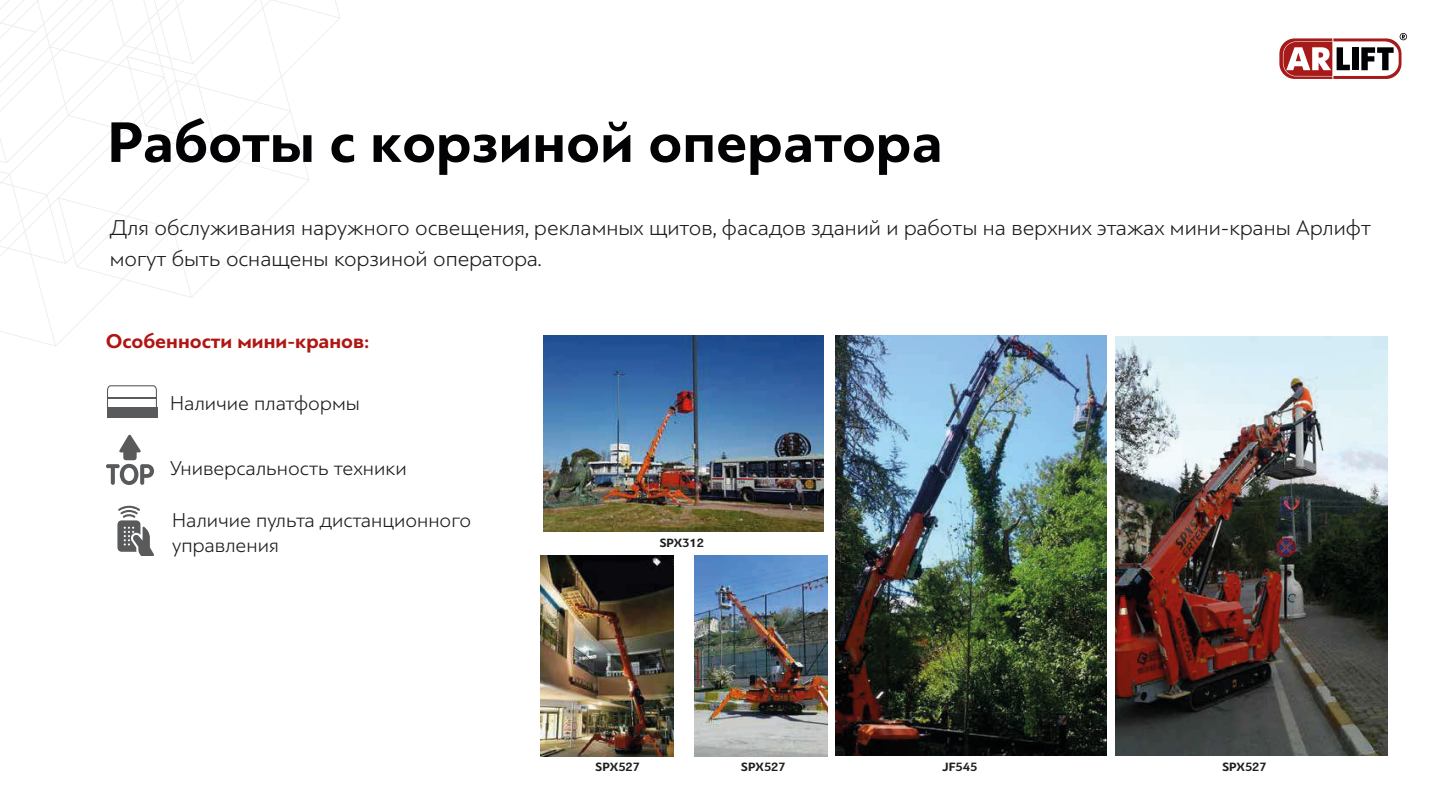
<style>
.page{position:relative;width:1440px;height:810px;background:#fff}
.page>*{position:absolute;margin:0;border:0;box-sizing:border-box;transform-origin:0 0}
.t1{font:700 60px "PF Bague Sans Pro";color:#020204}
.t2{font:300 22.5px/31.5px "PF Bague Sans Pro";color:#1d1d1b}
.t3{font:300 21px/25.2px "PF Bague Sans Pro";color:#1d1d1b}
.t4{font:700 21px "PF Bague Sans Pro";color:#b01613}
.t5{font:700 12.6px "PF Bague Sans Pro";color:#1d1d1b}
</style>
<div class="page">
<svg style="left:1279px;top:33px;width:128px;height:46px"></svg>
<svg style="left:0;top:0;width:340px;height:346px"></svg>
<img style="left:544px;top:335px;width:280px;height:196px">
<img style="left:835px;top:335px;width:272px;height:421px">
<img style="left:1115px;top:337px;width:272px;height:419px">
<img style="left:540px;top:556px;width:134px;height:200px">
<img style="left:695px;top:556px;width:133px;height:200px">
<svg style="left:117px;top:506px;width:37px;height:50px"></svg>
<svg style="left:107px;top:385px;width:50px;height:22px"></svg>
<div style="left:107px;top:407px;width:50px;height:11px;background:#595a5c"></div>
<svg style="left:106px;top:434px;width:48px;height:51px"></svg>
<h1 class="t1" style="left:107px;top:106px;width:837px">Работы с корзиной оператора</h1>
<p class="t2" style="left:110px;top:212px;width:1263px">Для обслуживания наружного освещения, рекламных щитов, фасадов зданий и работы на верхних этажах мини-краны Арлифт могут быть оснащены корзиной оператора.</p>
<p class="t4" style="left:106px;top:328px;width:265px">Особенности мини-кранов:</p>
<p class="t3" style="left:170px;top:390px;width:191px">Наличие платформы</p>
<p class="t3" style="left:170px;top:456px;width:238px">Универсальность техники</p>
<p class="t3" style="left:172px;top:507px;width:301px">Наличие пульта дистанционного управления</p>
<p class="t5" style="left:660px;top:536px;width:46px">SPX312</p>
<p class="t5" style="left:596px;top:760px;width:46px">SPX527</p>
<p class="t5" style="left:741px;top:760px;width:46px">SPX527</p>
<p class="t5" style="left:943px;top:760px;width:36px">JF545</p>
<p class="t5" style="left:1222px;top:760px;width:46px">SPX527</p>
</div>
